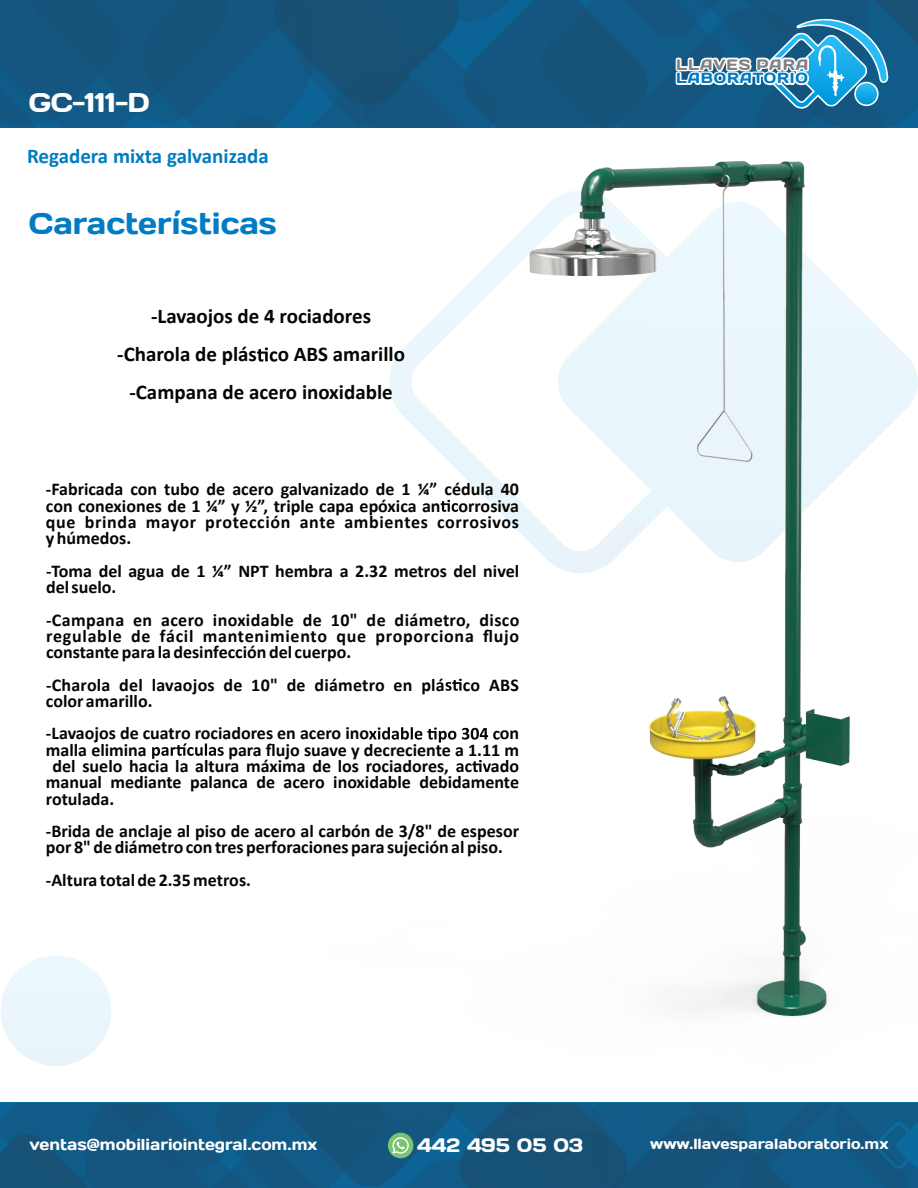
<style>
.page{position:relative;width:918px;height:1188px;background:#fff}
.page>*{position:absolute;margin:0;border:0;box-sizing:border-box;transform-origin:0 0}
.t1{font:30px "Days";color:#007cc4}
.t2{font:27px "Days";color:#fff}
.t3{font:700 21px/38px "Calibri";color:#050504;text-align:center}
.t4{font:700 21px "Calibri";color:#007cc4}
.t5{font:19.5px "Days";color:#fff}
.t6{font:700 18px/16.2px "Calibri";color:#050504}
.t7{font:15.75px "Days";color:#fff}
.t8{font:15px "Days";letter-spacing:.06em;color:#808285}
.t9{font:14.7px "Days";color:#fff}
.t10{font:14.7px "Days";letter-spacing:.055em;color:#007bc4}
</style>
<div class="page">
<svg style="left:0;top:1130px;width:918px;height:58px;background:#145780"></svg>
<img style="left:0;top:161px;width:918px;height:969px">
<svg style="left:0;top:0;width:918px;height:128px;background:#1b5f88"></svg>
<h2 class="t2" style="left:29px;top:85px;width:122px">GC-111-D</h2>
<p class="t4" style="left:27px;top:141px;width:243px">Regadera mixta galvanizada</p>
<h1 class="t1" style="left:29px;top:204px;width:249px">Características</h1>
<p class="t3" style="left:117px;top:297px;width:289px">-Lavaojos de 4 rociadores -Charola de plás o ABS amarillo -Campana de acero inoxidable</p>
<p class="t6" style="left:46px;top:481px;width:475px;text-align:justify">-Fabricada con tubo de acero galvanizado de 1 ¼” cédula 40 con conexiones de 1 ¼” y ½”, triple capa epóxica an orrosiva que brinda mayor protección ante ambientes corrosivos y húmedos.</p>
<p class="t6" style="left:46px;top:562px;width:475px">-Toma del agua de 1 ¼” NPT hembra a 2.32 metros del nivel del suelo.</p>
<p class="t6" style="left:46px;top:611px;width:475px;text-align:justify">-Campana en acero inoxidable de 10" de diámetro, disco regulable de fácil mantenimiento que proporciona flujo constante para la desinfección del cuerpo.</p>
<p class="t6" style="left:46px;top:676px;width:475px">-Charola del lavaojos de 10" de diámetro en plá co ABS color amarillo.</p>
<p class="t6" style="left:46px;top:725px;width:325px">-Lavaojos de cuatro rociadores en acero ino</p>
<p class="t6" style="left:500px;top:725px;width:21px">on</p>
<p class="t6" style="left:46px;top:741px;width:102px">malla elimina</p>
<p class="t6" style="left:53px;top:741px;width:468px;text-indent:176px">para flujo suave y decreciente a 1.11 m del suelo hacia la altura máxima de los rociadores,</p>
<p class="t6" style="left:46px;top:758px;width:475px;text-align:justify;text-indent:445px">ado manual mediante palanca de acero inoxidable debidamente rotulada.</p>
<p class="t6" style="left:46px;top:823px;width:475px">-Brida de anclaje al piso de acero al carbón de 3/8" de espesor por 8" de diámetro con tres perforaciones para sujeción al piso.</p>
<p class="t6" style="left:46px;top:871px;width:207px">-Altura total de 2.35 metros.</p>
<p class="t8" style="left:676px;top:58px;width:134px">LLAVES PARA</p>
<p class="t10" style="left:676px;top:72px;width:133px">LABORATORIO</p>
<p class="t7" style="left:30px;top:1134px;width:289px">ventas@mobiliariointegral.com.mx</p>
<p class="t5" style="left:417px;top:1137px;width:167px">442 495 05 03</p>
<p class="t9" style="left:650px;top:1138px;width:240px">www.llavesparalaboratorio.mx</p>
</div>
